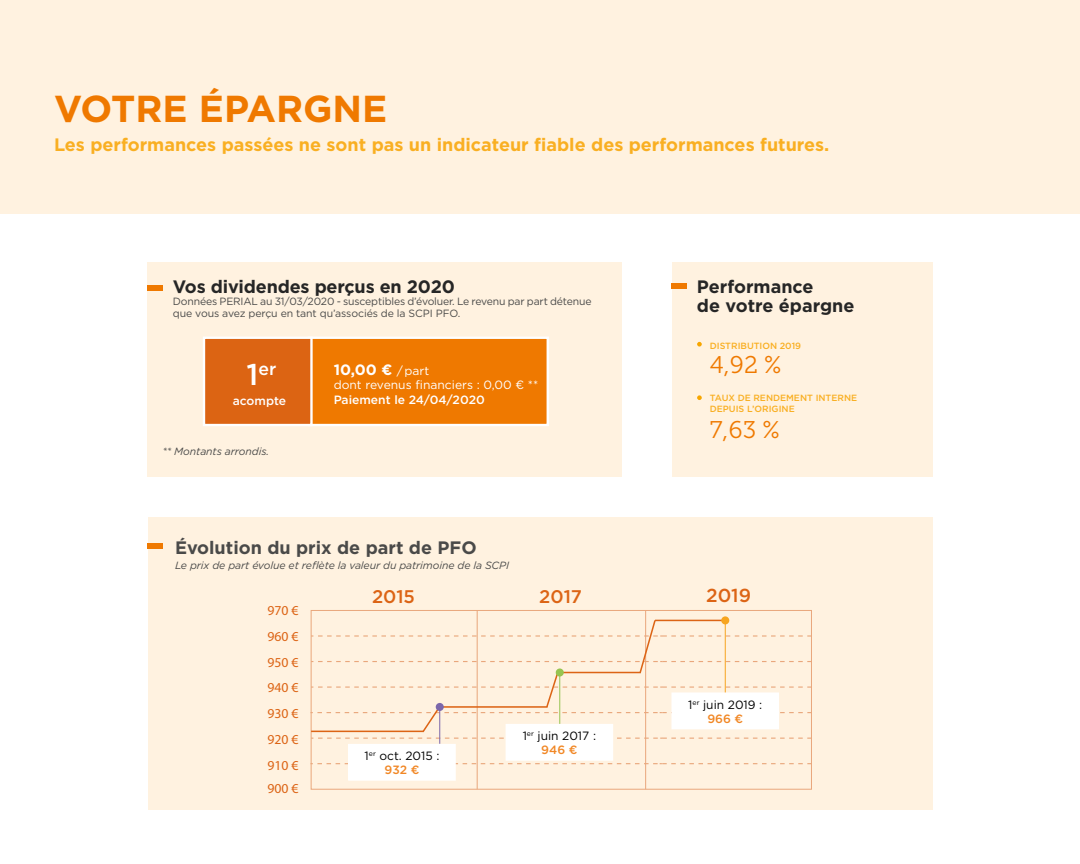
<style>
.page{position:relative;width:1080px;height:864px;background:#fff}
.page>*{position:absolute;margin:0;border:0;box-sizing:border-box;transform-origin:0 0}
.t1{font:700 37.5px "Gotham";color:#ef7900}
.t2{font:500 30px "Gotham";color:#fff}
.t3{font:24.15px "Museo Slab 300";color:#ef7900}
.t4{font:500 18.75px "Gotham";color:#dc6415}
.t5{font:500 18.3px "Gotham";color:#dc6415}
.t6{font:700 18px "Gotham";color:#f9af22}
.t7{font:700 18px/19.5px "Gotham";letter-spacing:-.01em;color:#262626}
.t8{font:700 18px "Gotham";color:#4a4a49}
.t9{font:500 17.55px "Gotham";color:#fff}
.t10{font:700 15px "Gotham";color:#fff}
.t11{font:13.65px/25.8px "Myriad Pro";color:#dc6415;text-align:justify}
.t12{font:12px/14.4px "Gotham";color:#000;text-align:center}
.t13{font:12px "Gotham";color:#fff}
.t14{font:500 12px "Gotham";color:#fff}
.t15{font:10.5px/12px "Gotham";letter-spacing:-.015em;color:#4a4a49}
.t16{font:italic 10.5px "Gotham";letter-spacing:-.01em;color:#4a4a49}
.t17{font:500 9px/10.8px "Gotham";color:#f9af22}
.s1{font-weight:400;font-size:12px}
.s2{font-weight:500;color:#f18725}
</style>
<div class="page">
<div style="left:0;top:0;width:1080px;height:214px;background:#fff2e0"></div>
<div style="left:148px;top:262px;width:474px;height:214px;background:#fff2e0"></div>
<div style="left:148px;top:285px;width:15px;height:5px;background:#ef7900"></div>
<div style="left:672px;top:262px;width:260px;height:214px;background:#fff2e0"></div>
<div style="left:672px;top:284px;width:15px;height:5px;background:#ef7900"></div>
<div style="left:148px;top:518px;width:784px;height:292px;background:#fff2e0"></div>
<svg style="left:697px;top:342px;width:5px;height:5px"></svg>
<svg style="left:697px;top:395px;width:5px;height:5px"></svg>
<div style="left:148px;top:543px;width:15px;height:6px;background:#ef7900"></div>
<div style="left:311px;top:610px;width:501px;height:180px;border:1px solid #e9a77c"></div>
<hr style="left:477px;top:610px;width:1px;height:179px;background:#e9a77c">
<hr style="left:645px;top:610px;width:1px;height:179px;background:#e9a77c">
<svg style="left:311px;top:763px;width:501px;height:1px"></svg>
<svg style="left:311px;top:619px;width:501px;height:120px"></svg>
<div style="left:436px;top:703px;width:8px;height:8px;background:#7b67ab;border-radius:50%"></div>
<div style="left:556px;top:668px;width:8px;height:9px;background:#97c451;border-radius:50%"></div>
<div style="left:721px;top:616px;width:8px;height:8px;background:#f7a520;border-radius:50%"></div>
<hr style="left:439px;top:705px;width:1px;height:39px;background:#7b67ab">
<hr style="left:559px;top:673px;width:1px;height:52px;background:#96c453">
<hr style="left:725px;top:622px;width:1px;height:75px;background:#f7a520">
<div style="left:506px;top:725px;width:106px;height:35px;background:#fff"></div>
<div style="left:506px;top:724px;width:107px;height:37px;border:2px solid #fff"></div>
<div style="left:349px;top:745px;width:106px;height:35px;background:#fff"></div>
<div style="left:348px;top:744px;width:108px;height:37px;border:2px solid #fff"></div>
<div style="left:672px;top:693px;width:106px;height:36px;background:#fff"></div>
<div style="left:671px;top:692px;width:108px;height:37px;border:2px solid #fff"></div>
<div style="left:308px;top:337px;width:241px;height:89px;background:#ef7900;border:2px solid #fff"></div>
<div style="left:203px;top:337px;width:110px;height:89px;background:#dc6413;border:2px solid #fff"></div>
<h1 class="t1" style="left:54px;top:84px;width:335px">VOTRE ÉPARGNE</h1>
<h3 class="t6" style="left:54px;top:133px;width:777px">Les performances passées ne sont pas un indicateur fiable des performances futures.</h3>
<h3 class="t7" style="left:173px;top:277px;width:283px">Vos dividendes perçus en 2020</h3>
<p class="t15" style="left:173px;top:295px;width:420px">Données PERIAL au 31/03/2020 - susceptibles d’évoluer. Le revenu par part détenue que vous avez perçu en tant qu’associés de la SCPI PFO.</p>
<h2 class="t2" style="left:247px;top:354px;width:13px">1</h2>
<h3 class="t9" style="left:259px;top:357px;width:19px">er</h3>
<p class="t14" style="left:233px;top:393px;width:55px">acompte</p>
<p class="t16" style="left:162px;top:445px;width:108px">** Montants arrondis.</p>
<h3 class="t10" style="left:334px;top:360px;width:97px">10,00 € <span class="s1">/ part</span></h3>
<p class="t13" style="left:334px;top:377px;width:206px">dont revenus financiers : 0,00 € **</p>
<p class="t14" style="left:334px;top:392px;width:153px">Paiement le 24/04/2020</p>
<h3 class="t8" style="left:175px;top:535px;width:303px">Évolution du prix de part de PFO</h3>
<p class="t16" style="left:175px;top:558px;width:336px">Le prix de part évolue et reflète la valeur du patrimoine de la SCPI</p>
<h3 class="t11" style="left:268px;top:598px;width:33px">970 € 960 € 950 € 940 € 930 € 920 € 910 €</h3>
<h3 class="t11" style="left:268px;top:776px;width:33px">900 €</h3>
<h3 class="t5" style="left:372px;top:585px;width:44px">2015</h3>
<h3 class="t5" style="left:539px;top:585px;width:44px">2017</h3>
<p class="t12" style="left:365px;top:748px;width:76px">1<sup>er</sup> oct. 2015 :<br><span class="s2">932 €</span></p>
<p class="t12" style="left:523px;top:728px;width:75px">1<sup>er</sup> juin 2017 :<br><span class="s2">946 €</span></p>
<h3 class="t7" style="left:697px;top:277px;width:159px">Performance<br>de votre épargne</h3>
<p class="t17" style="left:710px;top:340px;width:93px">DISTRIBUTION 2019</p>
<h3 class="t3" style="left:710px;top:352px;width:73px">4,92 %</h3>
<p class="t17" style="left:710px;top:393px;width:149px">TAUX DE RENDEMENT INTERNE<br>DEPUIS L’ORIGINE</p>
<h3 class="t3" style="left:710px;top:417px;width:71px">7,63 %</h3>
<h3 class="t4" style="left:706px;top:583px;width:46px">2019</h3>
<p class="t12" style="left:688px;top:697px;width:75px">1<sup>er</sup> juin 2019 :<br><span class="s2">966 €</span></p>
</div>
